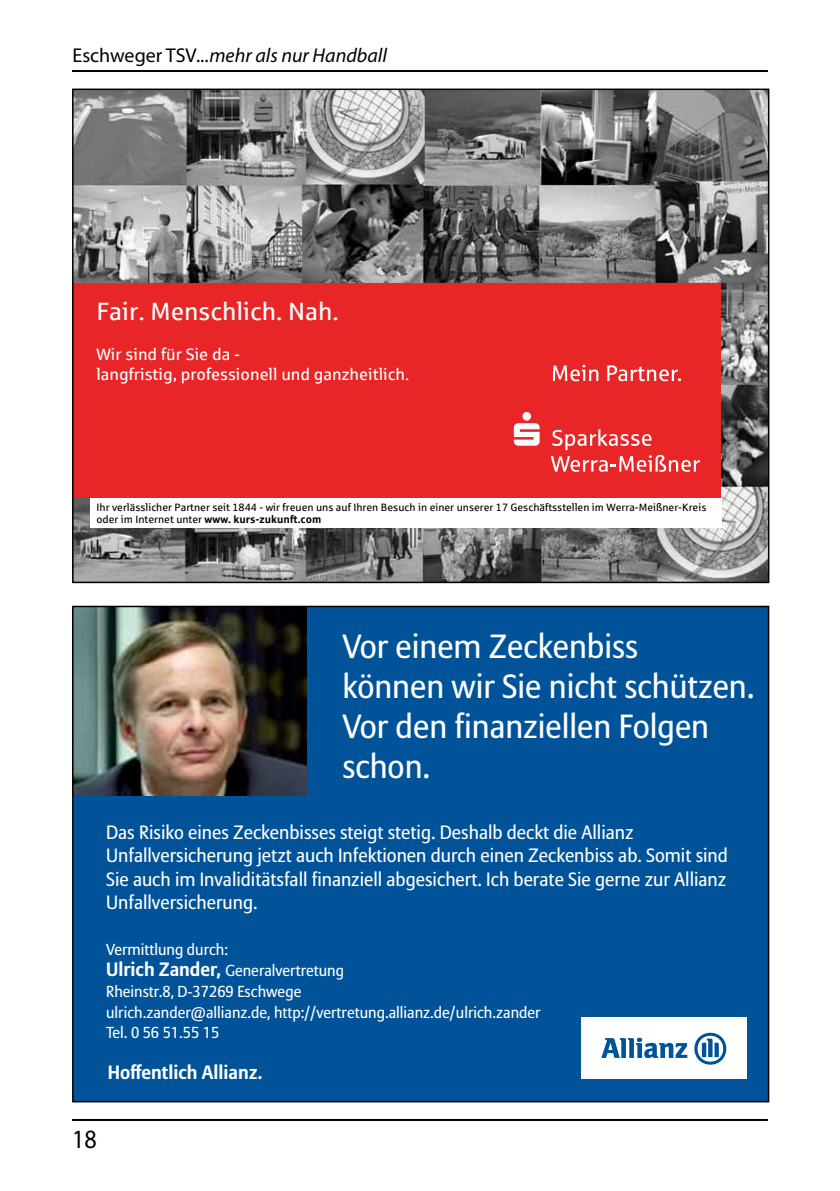
<style>
.page{position:relative;width:840px;height:1191px;background:#fff}
.page>*{position:absolute;margin:0;border:0;box-sizing:border-box;transform-origin:0 0}
.t1{font:33.2px/40px "Allianz Sans";color:#fff}
.t2{font:26.4px "Myriad Pro";color:#000;scale:.91 1}
.t3{font:25px "Sparkasse Rg";color:#fff}
.t4{font:italic 20px "Myriad Pro";color:#000}
.t5{font:19.2px/23.2px "Allianz Sans";color:#fff}
.t6{font:700 19.2px "Allianz Sans";color:#fff}
.t7{font:16.6px/20px "Sparkasse Rg";color:#fff}
.t8{font:15.8px/20.8px "Allianz Sans";color:#fff}
.t9{font:10.6px/12.8px "Sparkasse Rg";color:#000}
.s1{font-style:normal}
.s2{font-weight:700}
.s3{font-weight:700;font-size:19.2px}
</style>
<div class="page">
<img style="left:75px;top:92px;width:691px;height:488px">
<div style="left:73px;top:283px;width:647px;height:215px;background:#e92627"></div>
<div style="left:90px;top:498px;width:630px;height:29px;background:#fff"></div>
<svg style="left:552px;top:365px;width:46px;height:16px"></svg>
<svg style="left:607px;top:365px;width:73px;height:16px"></svg>
<svg style="left:550px;top:429px;width:149px;height:43px"></svg>
<svg style="left:513px;top:412px;width:26px;height:34px"></svg>
<div style="left:72px;top:89px;width:697px;height:494px;border:2px solid #000"></div>
<div style="left:73px;top:607px;width:695px;height:494px;background:#005399"></div>
<img style="left:75px;top:609px;width:232px;height:187px">
<div style="left:580px;top:1017px;width:165px;height:62px;background:#fff"></div>
<svg style="left:601px;top:1037px;width:86px;height:21px"></svg>
<svg style="left:694px;top:1032px;width:32px;height:32px"></svg>
<div style="left:72px;top:606px;width:696px;height:496px;border:2px solid #000"></div>
<hr style="left:72px;top:70px;width:695px;height:2px;background:#000">
<hr style="left:72px;top:1119px;width:695px;height:2px;background:#000">
<p class="t4" style="left:72px;top:43px;width:316px"><span class="s1">Eschweger TSV</span>...mehr als nur Handball</p>
<h3 class="t3" style="left:96px;top:296px;width:244px">Fair. Menschlich. Nah.</h3>
<p class="t7" style="left:96px;top:343px;width:314px">Wir sind für Sie da -<br>langfristig, professionell und ganzheitlich.</p>
<p class="t9" style="left:96px;top:500px;width:611px">Ihr verlässlicher Partner seit 1844 - wir freuen uns auf Ihren Besuch in einer unserer 17 Geschäftsstellen im Werra-Meißner-Kreis oder im Internet unter <span class="s2">www. kurs-zukunft.com</span></p>
<h1 class="t1" style="left:342px;top:628px;width:413px">Vor einem Zeckenbiss<br>können wir Sie nicht schützen.<br>Vor den finanziellen Folgen schon.</h1>
<p class="t5" style="left:106px;top:821px;width:623px">Das Risiko eines Zeckenbisses steigt stetig. Deshalb deckt die Allianz Unfallversicherung jetzt auch Infektionen durch einen Zeckenbiss ab. Somit sind Sie auch im Invaliditätsfall finanziell abgesichert. Ich berate Sie gerne zur Allianz Unfallversicherung.</p>
<p class="t8" style="left:106px;top:940px;width:435px">Vermittlung durch:<br><span class="s3">Ulrich Zander,</span> Generalvertretung<br>Rheinstr.8, D-37269 Eschwege<br>ulrich.zander@allianz.de, http://vertretung.allianz.de/ulrich.zander Tel. 0 56 51.55 15</p>
<p class="t6" style="left:108px;top:1060px;width:156px">Hoffentlich Allianz.</p>
<h2 class="t2" style="left:72px;top:1122px;width:29px">18</h2>
</div>
